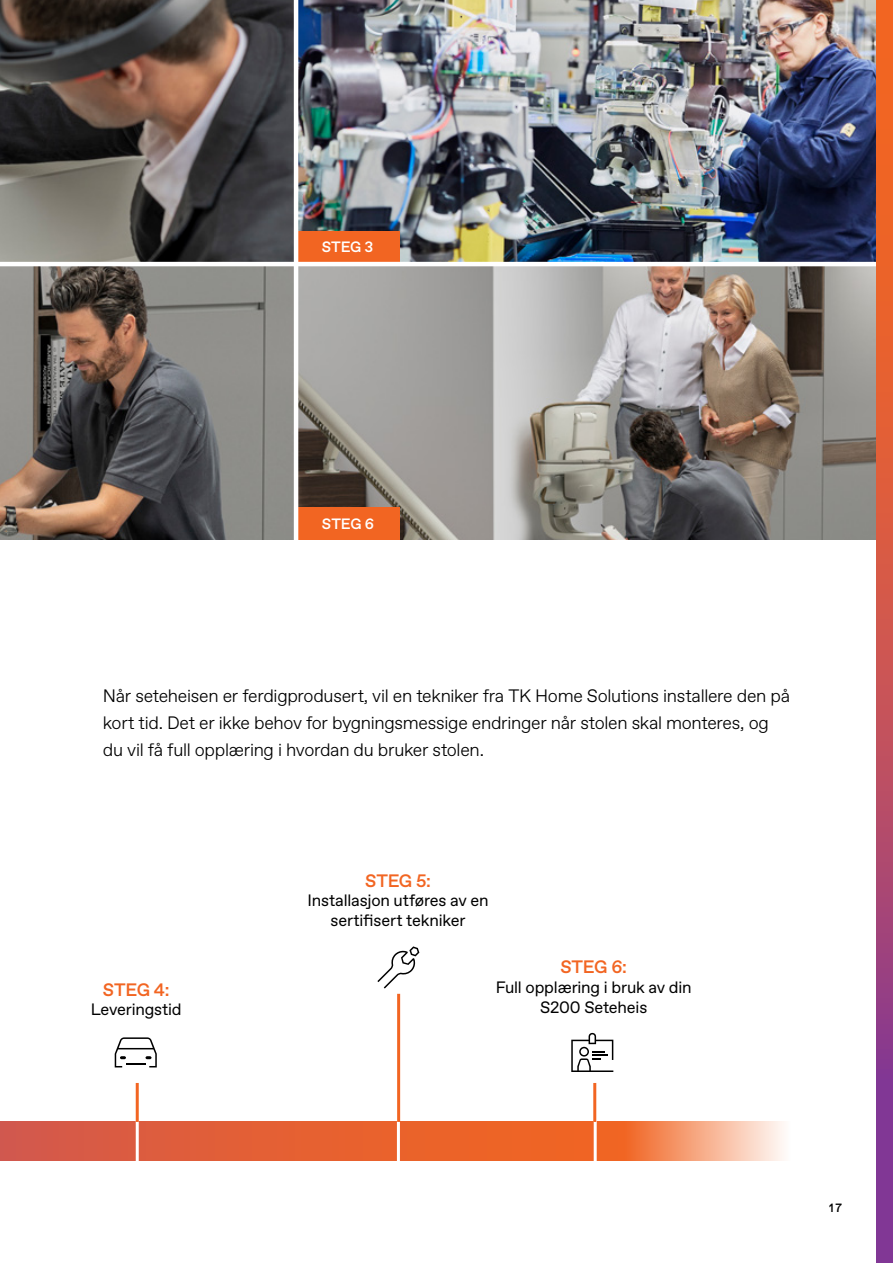
<style>
.page{position:relative;width:893px;height:1263px;background:#fff}
.page>*{position:absolute;margin:0;border:0;box-sizing:border-box;transform-origin:0 0}
.t1{font:300 18px/27px "TKE Type";letter-spacing:-.015em;color:#000}
.t2{font:500 18px "TKE Type";letter-spacing:-.02em;color:#f26522}
.t3{font:16.5px/19.8px "TKE Type";letter-spacing:-.01em;color:#000;text-align:center}
.t4{font:500 15px "TKE Type";letter-spacing:-.01em;color:#fff}
.t5{font:500 12px "TKE Type";color:#000}
</style>
<div class="page">
<img style="left:0;top:0;width:294px;height:262px">
<img style="left:298px;top:0;width:578px;height:262px">
<svg style="left:0;top:266px;width:294px;height:273px;background:#736b66"></svg>
<svg style="left:298px;top:266px;width:578px;height:273px;background:#96918d"></svg>
<svg style="left:876px;top:0;width:17px;height:1263px;background:#c35255"></svg>
<svg style="left:0;top:1122px;width:625px;height:39px;background:#e45f33"></svg>
<hr style="left:136px;top:1111px;width:3px;height:83px;background:#fff">
<hr style="left:594px;top:1111px;width:3px;height:83px;background:#fff">
<hr style="left:397px;top:1111px;width:3px;height:83px;background:#fff">
<svg style="left:377px;top:946px;width:42px;height:42px"></svg>
<svg style="left:115px;top:1037px;width:42px;height:30px"></svg>
<svg style="left:571px;top:1033px;width:42px;height:39px"></svg>
<div style="left:296px;top:507px;width:104px;height:33px;background:#f26522"></div>
<div style="left:296px;top:231px;width:103px;height:33px;background:#f26522"></div>
<hr style="left:294px;top:0;width:4px;height:550px;background:#fff">
<hr style="left:136px;top:1083px;width:3px;height:39px;background:#f26522">
<hr style="left:593px;top:1083px;width:3px;height:39px;background:#f26522">
<hr style="left:397px;top:994px;width:3px;height:128px;background:#f26522">
<svg style="left:625px;top:1121px;width:159px;height:40px;background:#f7ae8b"></svg>
<hr style="left:0;top:262px;width:876px;height:4px;background:#fff">
<p class="t4" style="left:322px;top:238px;width:53px">STEG 3</p>
<p class="t4" style="left:322px;top:515px;width:54px">STEG 6</p>
<p class="t1" style="left:103px;top:682px;width:689px">Når seteheisen er ferdigprodusert, vil en tekniker fra TK Home Solutions installere den på kort tid. Det er ikke behov for bygningsmessige endringer når stolen skal monteres, og du vil få full opplæring i hvordan du bruker stolen.</p>
<p class="t2" style="left:103px;top:979px;width:68px">STEG 4:</p>
<p class="t3" style="left:91px;top:1000px;width:92px">Leveringstid</p>
<p class="t2" style="left:365px;top:870px;width:67px">STEG 5:</p>
<p class="t3" style="left:307px;top:891px;width:183px">Installasjon utføres av en sertifisert tekniker</p>
<p class="t2" style="left:560px;top:956px;width:68px">STEG 6:</p>
<p class="t3" style="left:496px;top:978px;width:197px">Full opplæring i bruk av din<br>S200 Seteheis</p>
<p class="t5" style="left:829px;top:1201px;width:14px">17</p>
</div>
